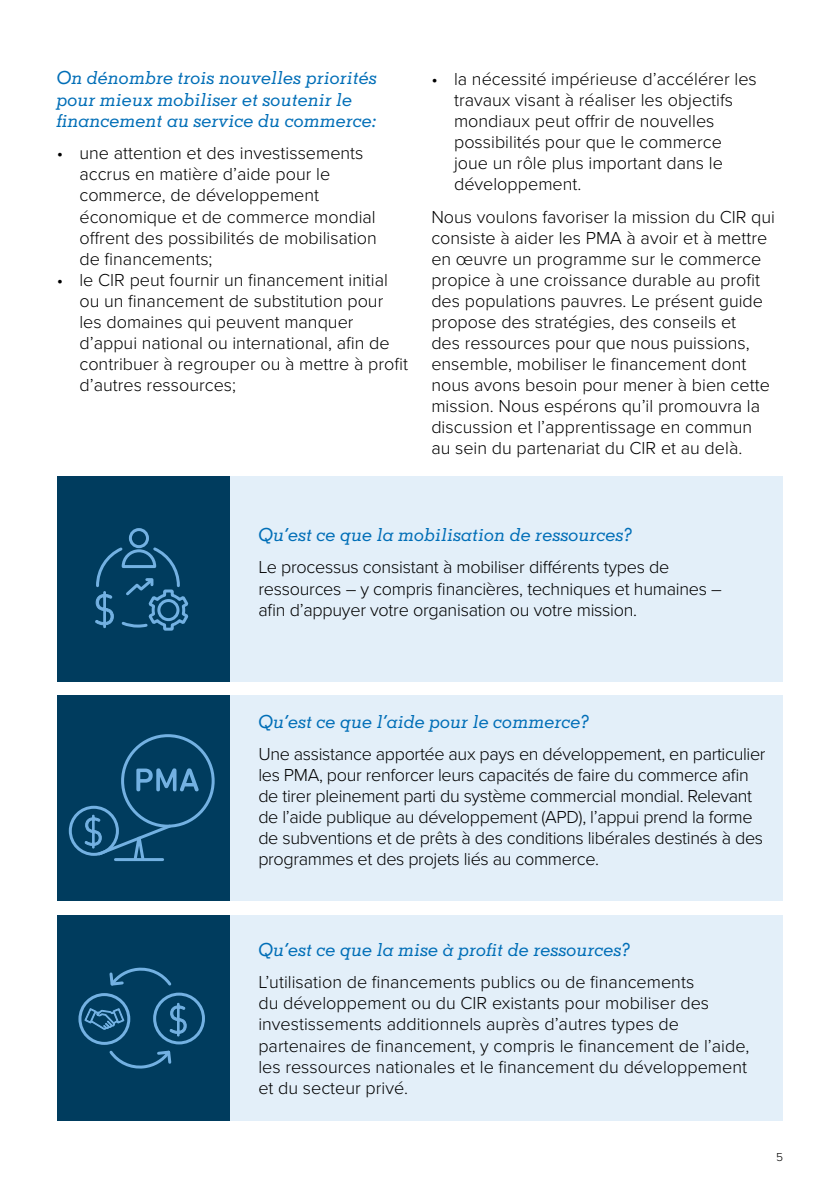
<style>
.page{position:relative;width:840px;height:1191px;background:#fff}
.page>*{position:absolute;margin:0;border:0;box-sizing:border-box;transform-origin:0 0}
.t1{font:300 18px/21px "Proxima Nova";color:#000}
.t2{font:300 18px/21px "Proxima Nova";letter-spacing:-.02em;color:#000}
.t3{font:italic 500 18px/21.6px "Memphis LT Std";color:#006eb7}
.t4{font:300 12px "Proxima Nova";color:#000}
</style>
<div class="page">
<div style="left:57px;top:477px;width:173px;height:205px;background:#003c5e"></div>
<div style="left:57px;top:695px;width:173px;height:205px;background:#003c5e"></div>
<div style="left:57px;top:915px;width:173px;height:205px;background:#003c5e"></div>
<div style="left:230px;top:477px;width:552px;height:205px;background:#e3eff9"></div>
<div style="left:230px;top:695px;width:552px;height:205px;background:#e3eff9"></div>
<div style="left:230px;top:915px;width:552px;height:205px;background:#e3eff9"></div>
<div style="left:129px;top:528px;width:20px;height:20px;border:3px solid #73b1e2;border-radius:50%"></div>
<svg style="left:95px;top:545px;width:93px;height:85px"></svg>
<div style="left:69px;top:805px;width:50px;height:51px;border:3px solid #73b1e2;border-radius:50%"></div>
<div style="left:121px;top:734px;width:93px;height:93px;border:3px solid #73b1e2;border-radius:50%"></div>
<svg style="left:84px;top:803px;width:89px;height:58px"></svg>
<svg style="left:136px;top:768px;width:62px;height:23px"></svg>
<svg style="left:169px;top:1002px;width:18px;height:35px"></svg>
<svg style="left:109px;top:967px;width:63px;height:19px"></svg>
<svg style="left:109px;top:1050px;width:63px;height:18px"></svg>
<div style="left:153px;top:992px;width:52px;height:52px;border:3px solid #73b1e2;border-radius:50%"></div>
<div style="left:78px;top:993px;width:52px;height:52px;border:3px solid #73b1e2;border-radius:50%"></div>
<svg style="left:84px;top:1007px;width:41px;height:23px"></svg>
<p class="t3" style="left:57px;top:67px;width:322px">On dénombre trois nouvelles priorités pour mieux mobiliser et soutenir le financement au service du commerce:</p>
<p class="t1" style="left:79px;top:142px;width:299px;text-indent:-23px">• une attention et des investissements accrus en matière d’aide pour le commerce, de développement économique et de commerce mondial offrent des possibilités de mobilisation de financements;</p>
<p class="t1" style="left:79px;top:268px;width:330px;text-indent:-23px">• le CIR peut fournir un financement initial ou un financement de substitution pour les domaines qui peuvent manquer d’appui national ou international, afin de contribuer à regrouper ou à mettre à profit d’autres ressources;</p>
<p class="t1" style="left:454px;top:68px;width:304px;text-indent:-23px">• la nécessité impérieuse d’accélérer les travaux visant à réaliser les objectifs mondiaux peut offrir de nouvelles possibilités pour que le commerce joue un rôle plus important dans le développement.</p>
<p class="t1" style="left:431px;top:206px;width:345px">Nous voulons favoriser la mission du CIR qui consiste à aider les PMA à avoir et à mettre en œuvre un programme sur le commerce propice à une croissance durable au profit des populations pauvres. Le présent guide propose des stratégies, des conseils et<br>des ressources pour que nous puissions, ensemble, mobiliser le financement dont nous avons besoin pour mener à bien cette mission. Nous espérons qu’il promouvra la discussion et l’apprentissage en commun au sein du partenariat du CIR et au delà.</p>
<p class="t3" style="left:258px;top:524px;width:375px">Qu’est ce que la mobilisation de ressources?</p>
<p class="t1" style="left:258px;top:556px;width:465px">Le processus consistant à mobiliser différents types de ressources – y compris financières, techniques et humaines – afin d’appuyer votre organisation ou votre mission.</p>
<p class="t3" style="left:258px;top:711px;width:333px">Qu’est ce que l’aide pour le commerce?</p>
<p class="t2" style="left:258px;top:743px;width:508px">Une assistance apportée aux pays en développement, en particulier les PMA, pour renforcer leurs capacités de faire du commerce afin de tirer pleinement parti du système commercial mondial. Relevant de l’aide publique au développement (APD), l’appui prend la forme de subventions et de prêts à des conditions libérales destinés à des programmes et des projets liés au commerce.</p>
<p class="t3" style="left:258px;top:939px;width:373px">Qu’est ce que la mise à profit de ressources?</p>
<p class="t1" style="left:258px;top:971px;width:492px">L’utilisation de financements publics ou de financements<br>du développement ou du CIR existants pour mobiliser des investissements additionnels auprès d’autres types de partenaires de financement, y compris le financement de l’aide, les ressources nationales et le financement du développement et du secteur privé.</p>
<p class="t4" style="left:775px;top:1147px;width:8px">5</p>
</div>
